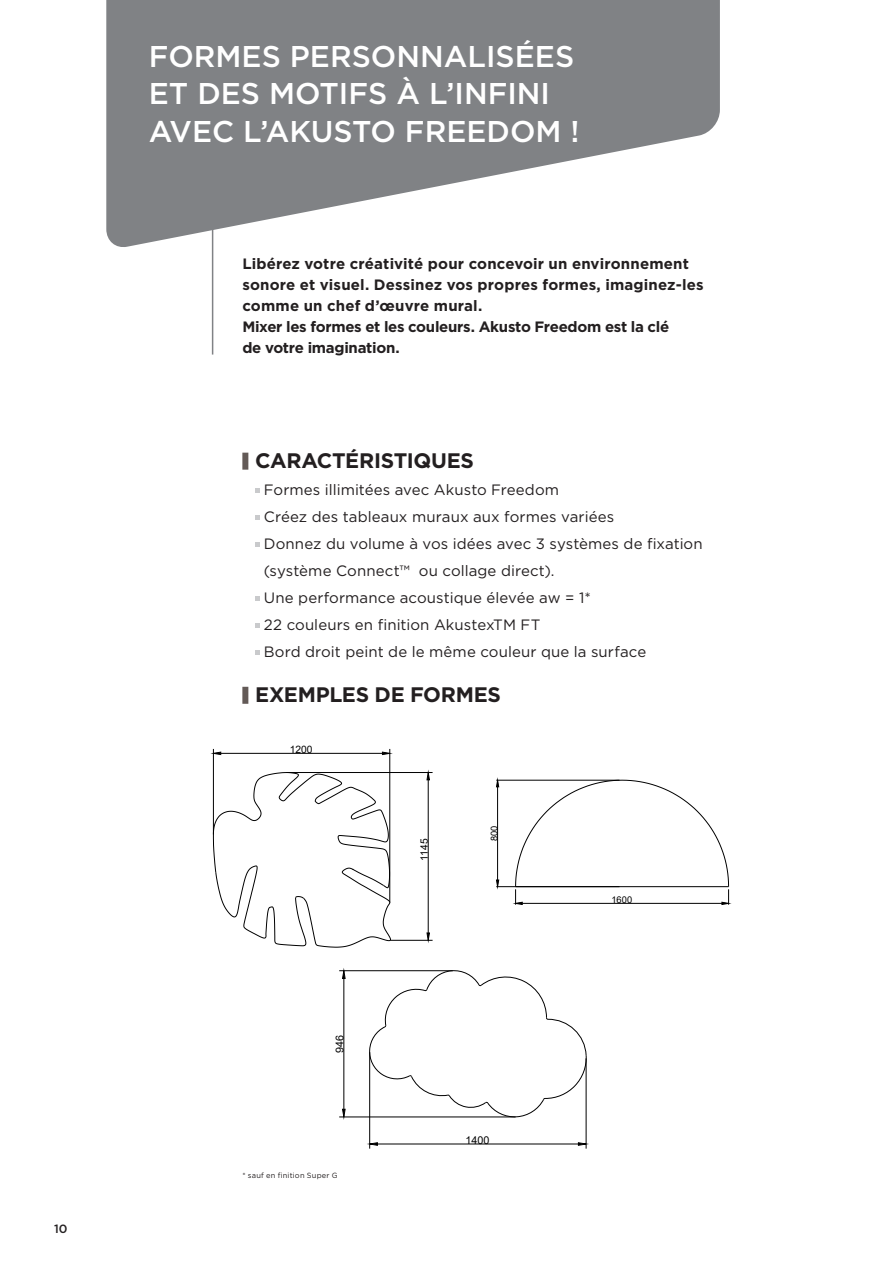
<style>
.page{position:relative;width:893px;height:1263px;background:#fff}
.page>*{position:absolute;margin:0;border:0;box-sizing:border-box;transform-origin:0 0}
.Titre_paragraphe{font:500 30px/37.5px "Gotham";color:#fff}
.Magic_Texte{font:700 21px "Gotham";letter-spacing:-.015em;color:#231f20}
.Magic_Texte-2{font:15px/27px "Gotham";letter-spacing:.005em;color:#231f20}
.TC{font:700 15px/21px "Gotham";letter-spacing:.005em;color:#231f20}
.t1{font:500 12px "Gotham";color:#231f20}
.t2{font:10.8px "Arial";color:#000}
.t3{font:10.2px "Arial";color:#000}
.t4{font:9.3px "Arial";color:#000}
.Magic_Texte-3{font:7.5px "Gotham";letter-spacing:.03em;color:#231f20}
</style>
<div class="page">
<svg style="left:106px;top:0;width:614px;height:251px;fill:#808285"></svg>
<svg style="left:255px;top:488px;width:4px;height:4px"></svg>
<svg style="left:255px;top:515px;width:4px;height:4px"></svg>
<svg style="left:255px;top:542px;width:4px;height:4px"></svg>
<svg style="left:255px;top:596px;width:4px;height:4px"></svg>
<svg style="left:255px;top:623px;width:4px;height:4px"></svg>
<svg style="left:255px;top:650px;width:4px;height:4px"></svg>
<div style="left:242px;top:453px;width:6px;height:17px;background:#635a57"></div>
<hr style="left:212px;top:196px;width:1px;height:159px;background:#808285">
<div style="left:242px;top:687px;width:6px;height:17px;background:#635a57"></div>
<svg style="left:213px;top:772px;width:178px;height:176px"></svg>
<hr style="left:213px;top:749px;width:1px;height:85px;background:#000">
<hr style="left:389px;top:749px;width:1px;height:153px;background:#000">
<hr style="left:221px;top:753px;width:161px;height:1px;background:#000">
<svg style="left:213px;top:751px;width:8px;height:4px"></svg>
<svg style="left:382px;top:751px;width:9px;height:4px"></svg>
<hr style="left:287px;top:772px;width:146px;height:1px;background:#000">
<hr style="left:390px;top:940px;width:43px;height:1px;background:#000">
<hr style="left:428px;top:780px;width:1px;height:153px;background:#000">
<svg style="left:426px;top:773px;width:4px;height:8px"></svg>
<svg style="left:426px;top:932px;width:4px;height:9px"></svg>
<hr style="left:496px;top:886px;width:123px;height:1px;background:#000">
<hr style="left:496px;top:780px;width:123px;height:1px;background:#000">
<hr style="left:497px;top:787px;width:1px;height:93px;background:#000">
<svg style="left:496px;top:879px;width:3px;height:8px"></svg>
<svg style="left:496px;top:779px;width:3px;height:8px"></svg>
<svg style="left:515px;top:779px;width:214px;height:126px"></svg>
<hr style="left:369px;top:1052px;width:1px;height:96px;background:#000">
<hr style="left:586px;top:1058px;width:1px;height:90px;background:#000">
<hr style="left:377px;top:1144px;width:201px;height:1px;background:#000">
<svg style="left:369px;top:1142px;width:9px;height:4px"></svg>
<svg style="left:578px;top:1142px;width:9px;height:4px"></svg>
<hr style="left:339px;top:970px;width:114px;height:1px;background:#000">
<hr style="left:339px;top:1117px;width:177px;height:1px;background:#000">
<hr style="left:344px;top:978px;width:1px;height:131px;background:#000">
<svg style="left:342px;top:970px;width:4px;height:9px"></svg>
<svg style="left:342px;top:1108px;width:4px;height:10px"></svg>
<svg style="left:368px;top:970px;width:219px;height:148px"></svg>
<p class="t1" style="left:54px;top:1221px;width:15px">10</p>
<p class="Titre_paragraphe" style="left:149px;top:37px;width:432px">FORMES PERSONNALISÉES<br>ET DES MOTIFS À L’INFINI<br>AVEC L’AKUSTO FREEDOM !</p>
<p class="TC" style="left:242px;top:253px;width:463px">Libérez votre créativité pour concevoir un environnement sonore et visuel. Dessinez vos propres formes, imaginez-les comme un chef d’œuvre mural.<br>Mixer les formes et les couleurs. Akusto Freedom est la clé<br>de votre imagination.</p>
<p class="Magic_Texte" style="left:255px;top:446px;width:220px">CARACTÉRISTIQUES</p>
<p class="Magic_Texte-2" style="left:264px;top:475px;width:297px">Formes illimitées avec Akusto Freedom</p>
<p class="Magic_Texte-2" style="left:264px;top:502px;width:352px">Créez des tableaux muraux aux formes variées</p>
<p class="Magic_Texte-2" style="left:264px;top:529px;width:440px">Donnez du volume à vos idées avec 3 systèmes de fixation (système Connect™ ou collage direct).</p>
<p class="Magic_Texte-2" style="left:264px;top:583px;width:329px">Une performance acoustique élevée aw = 1*</p>
<p class="Magic_Texte-2" style="left:264px;top:610px;width:278px">22 couleurs en finition AkustexTM FT</p>
<p class="Magic_Texte-2" style="left:264px;top:637px;width:384px">Bord droit peint de le même couleur que la surface</p>
<p class="Magic_Texte" style="left:255px;top:680px;width:247px">EXEMPLES DE FORMES</p>
<p class="t3" style="left:290px;top:742px;width:24px">1200</p>
<p class="t2" style="left:332px;top:1053px;width:20px;rotate:-90deg">946</p>
<p class="Magic_Texte-3" style="left:242px;top:1170px;width:97px">* sauf en finition Super G</p>
<p class="t3" style="left:417px;top:861px;width:24px;rotate:-90deg">1145</p>
<p class="t4" style="left:488px;top:841px;width:17px;rotate:-90deg">800</p>
<p class="t2" style="left:466px;top:1132px;width:26px">1400</p>
<p class="t4" style="left:611px;top:893px;width:22px">1600</p>
</div>
